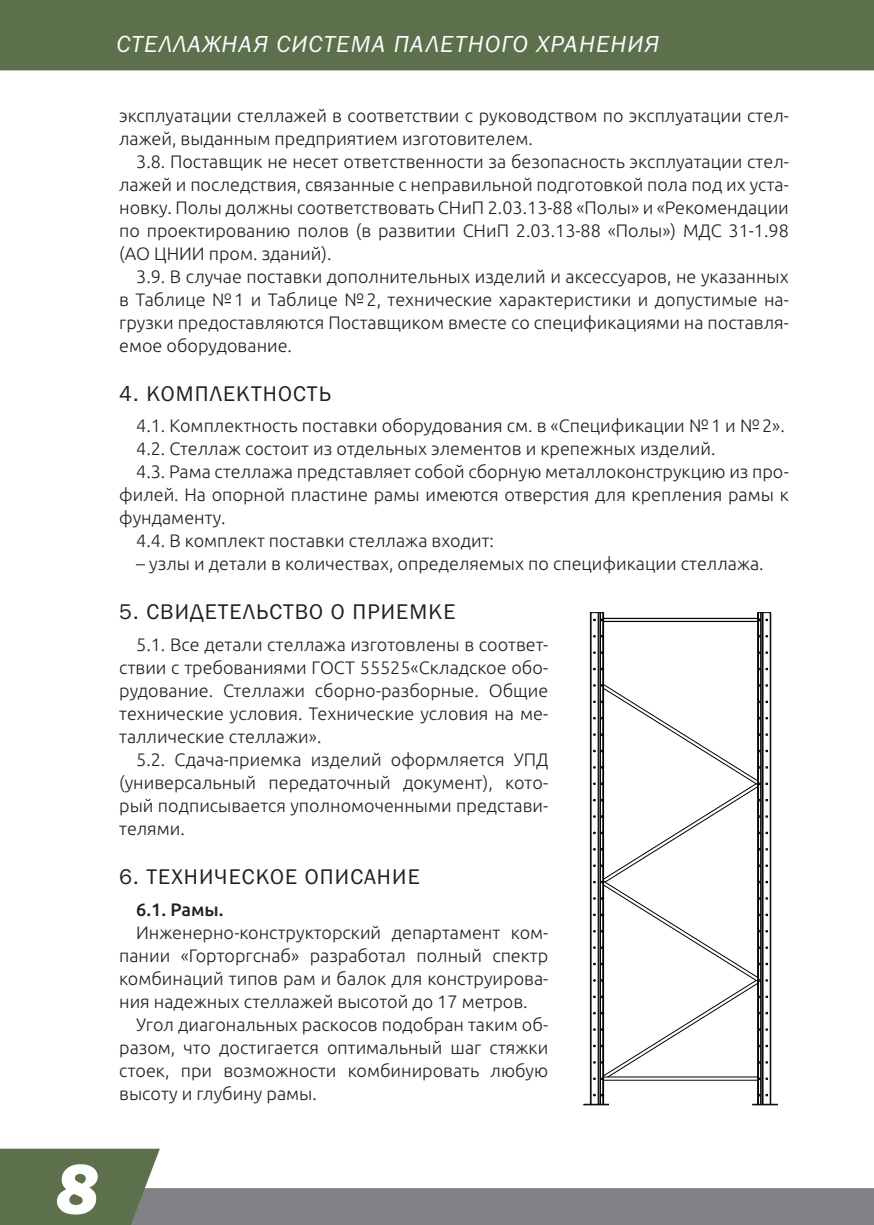
<style>
.page{position:relative;width:874px;height:1225px;background:#fff}
.page>*{position:absolute;margin:0;border:0;box-sizing:border-box;transform-origin:0 0}
.t1{font:italic 800 72px "Franklin Gothic";color:#fff}
.t2{font:italic 24px "Franklin Gothic";letter-spacing:.05em;color:#fff}
.t3{font:22px "Franklin Gothic";letter-spacing:.05em;color:#231f20}
.t4{font:300 18px/23px "Ubuntu";color:#231f20;text-align:justify}
.t5{font:500 18px "Ubuntu";color:#231f20}
</style>
<div class="page">
<svg style="left:0;top:1148px;width:873px;height:76px"></svg>
<div style="left:0;top:0;width:873px;height:70px;background:#5c704c"></div>
<svg style="left:583px;top:612px;width:194px;height:493px"></svg>
<h2 class="t2" style="left:116px;top:36px;width:544px">СТЕЛЛАЖНАЯ СИСТЕМА ПАЛЕТНОГО ХРАНЕНИЯ</h2>
<p class="t4" style="left:119px;top:105px;width:670px">эксплуатации стеллажей в соответствии с руководством по эксплуатации стел&shy;лажей, выданным предприятием изготовителем.</p>
<p class="t4" style="left:119px;top:151px;width:670px;text-indent:17px">3.8. Поставщик не несет ответственности за безопасность эксплуатации стел&shy;лажей и последствия, связанные с неправильной подготовкой пола под их уста&shy;новку. Полы должны соответствовать СНиП 2.03.13-88 «Полы» и «Рекомендации по проектированию полов (в развитии СНиП 2.03.13-88 «Полы») МДС 31-1.98 (АО ЦНИИ пром. зданий).</p>
<p class="t4" style="left:119px;top:266px;width:671px;text-indent:17px">3.9. В случае поставки дополнительных изделий и аксессуаров, не указанных в Таблице № 1 и Таблице № 2, технические характеристики и допустимые на&shy;грузки предоставляются Поставщиком вместе со спецификациями на поставля&shy;емое оборудование.</p>
<p class="t3" style="left:119px;top:386px;width:213px">4. КОМПЛЕКТНОСТЬ</p>
<p class="t4" style="left:136px;top:415px;width:649px">4.1. Комплектность поставки оборудования см. в «Спецификации № 1 и № 2».</p>
<p class="t4" style="left:136px;top:438px;width:580px">4.2. Стеллаж состоит из отдельных элементов и крепежных изделий.</p>
<p class="t4" style="left:136px;top:461px;width:653px">4.3. Рама стеллажа представляет собой сборную металлоконструкцию из про-</p>
<p class="t4" style="left:119px;top:484px;width:670px">филей. На опорной пластине рамы имеются отверстия для крепления рамы к</p>
<p class="t4" style="left:119px;top:507px;width:108px">фундаменту.</p>
<p class="t4" style="left:136px;top:530px;width:359px">4.4. В комплект поставки стеллажа входит:</p>
<p class="t4" style="left:136px;top:553px;width:628px">– узлы и детали в количествах, определяемых по спецификации стеллажа.</p>
<p class="t3" style="left:119px;top:604px;width:337px">5. СВИДЕТЕЛЬСТВО О ПРИЕМКЕ</p>
<p class="t4" style="left:119px;top:634px;width:430px;text-indent:17px">5.1. Все детали стеллажа изготовлены в соответ&shy;ствии с требованиями ГОСТ 55525«Складское обо&shy;рудование. Стеллажи сборно-разборные. Общие технические условия. Технические условия на ме&shy;таллические стеллажи».</p>
<p class="t4" style="left:119px;top:749px;width:430px;text-indent:17px">5.2. Сдача-приемка изделий оформляется УПД (универсальный передаточный документ), кото&shy;рый подписывается уполномоченными представи&shy;телями.</p>
<p class="t3" style="left:119px;top:869px;width:302px">6. ТЕХНИЧЕСКОЕ ОПИСАНИЕ</p>
<p class="t5" style="left:136px;top:901px;width:89px">6.1. Рамы.</p>
<p class="t4" style="left:119px;top:921px;width:430px;text-indent:17px">Инженерно-конструкторский департамент ком&shy;пании «Горторгснаб» разработал полный спектр комбинаций типов рам и балок для конструирова&shy;ния надежных стеллажей высотой до 17 метров.</p>
<p class="t4" style="left:119px;top:1013px;width:430px;text-indent:17px">Угол диагональных раскосов подобран таким об&shy;разом, что достигается оптимальный шаг стяжки стоек, при возможности комбинировать любую высоту и глубину рамы.</p>
<h1 class="t1" style="left:56px;top:1165px;width:44px">8</h1>
</div>
